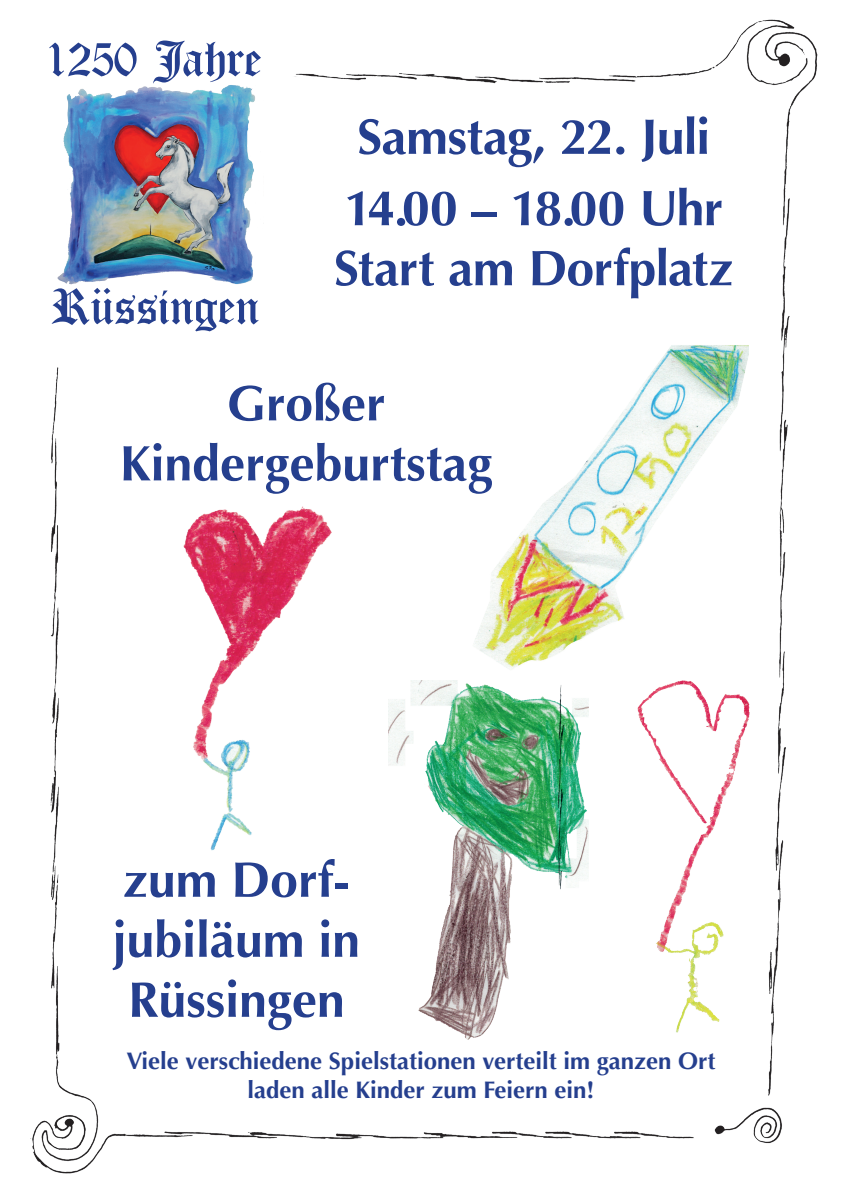
<style>
.page{position:relative;width:842px;height:1191px;background:#fff}
.page>*{position:absolute;margin:0;border:0;box-sizing:border-box;transform-origin:0 0}
.t1{font:54.6px "Old London";color:#253f8e}
.t2{font:700 50px/60px "Optima";color:#253f8e;text-align:center}
.t3{font:700 50px/71.3px "Optima";letter-spacing:-.02em;color:#253f8e}
.t4{font:700 24px/28.8px "Optima";color:#253f8e;text-align:center}
</style>
<div class="page">
<img style="left:32px;top:19px;width:786px;height:1154px">
<div style="left:39px;top:96px;width:110px;height:131px;background:#fff"></div>
<img style="left:57px;top:79px;width:206px;height:206px">
<img style="left:388px;top:680px;width:200px;height:360px">
<img style="left:638px;top:680px;width:111px;height:352px">
<img style="left:183px;top:506px;width:148px;height:344px">
<img style="left:473px;top:340px;width:276px;height:334px">
<h1 class="t1" style="left:50px;top:27px;width:215px">1250 Jahre</h1>
<h1 class="t1" style="left:52px;top:275px;width:210px">Rüssingen</h1>
<h2 class="t3" style="left:344px;top:102px;width:380px">Samstag, 22. Juli<br>14.00 – 18.00 Uhr</h2>
<h2 class="t2" style="left:334px;top:239px;width:401px">Start am Dorfplatz</h2>
<h2 class="t2" style="left:120px;top:374px;width:374px">Großer<br>Kindergeburtstag</h2>
<h2 class="t2" style="left:113px;top:850px;width:249px">zum Dorf&shy;jubiläum in<br>Rüssingen</h2>
<p class="t4" style="left:126px;top:1046px;width:590px">Viele verschiedene Spielstationen verteilt im ganzen Ort laden alle Kinder zum Feiern ein!</p>
</div>
